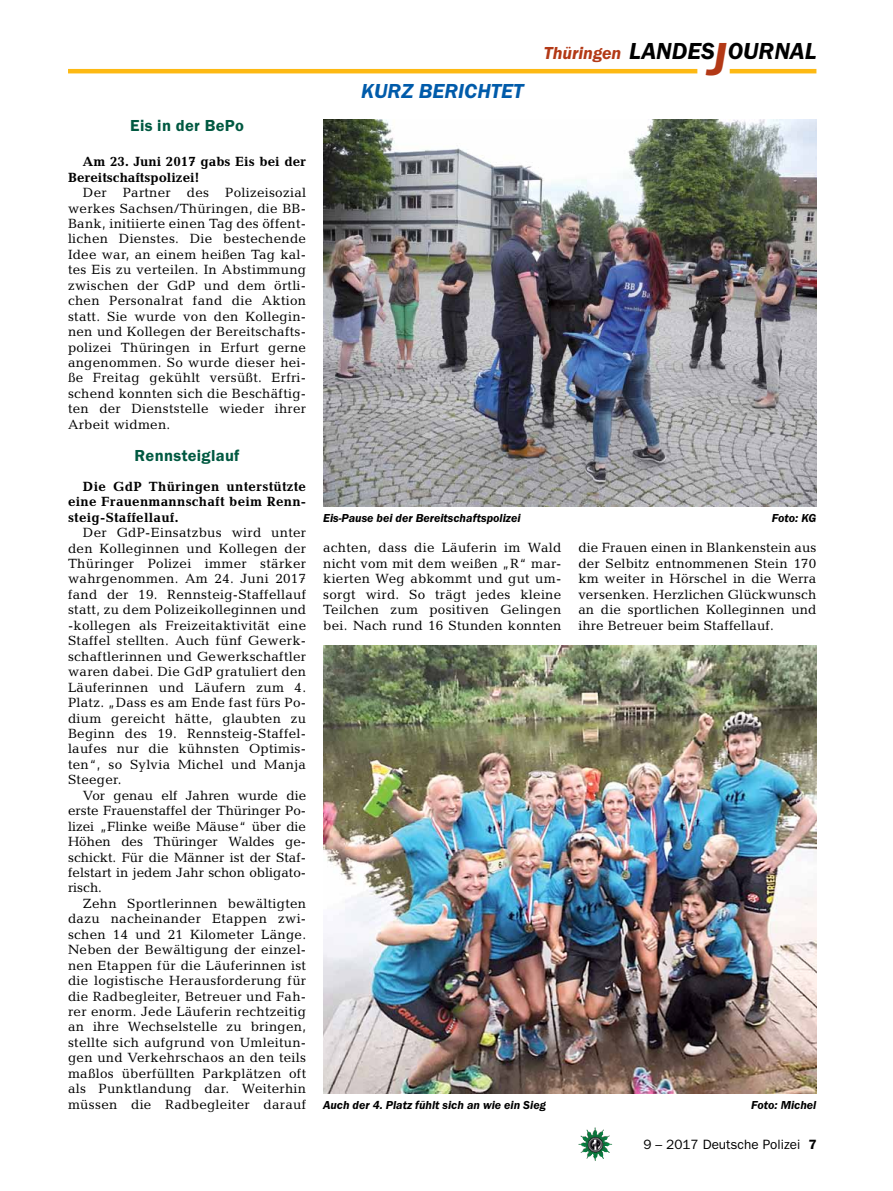
<style>
.page{position:relative;width:893px;height:1191px;background:#fff}
.page>*{position:absolute;margin:0;border:0;box-sizing:border-box;transform-origin:0 0}
.t1{font:italic 600 24px "Franklin Gothic Itc T";color:#000}
.t2{font:italic 600 21px "Franklin Gothic Itc T";color:#005baa}
.t3{font:italic 600 18px "Franklin Gothic Itc T";color:#b33916}
.t4{font:600 16.5px "Franklin Gothic Itc T";letter-spacing:.02em;color:#005941}
.t5{font:13.5px/15.5px "Candida";letter-spacing:.02em;color:#000;text-align:justify}
.t6{font:700 13.5px/15.5px "Candida";letter-spacing:.02em;color:#000;text-align:justify}
.t7{font:700 13.5px/15.5px "Candida";color:#000}
.t8{font:13.5px "Franklin Gothic";color:#000}
.t9{font:italic 600 12px "Franklin Gothic Itc T";color:#000}
.s1{font-size:48px;color:#b33916}
.s2{font-weight:600}
</style>
<div class="page">
<img style="left:578px;top:1127px;width:17px;height:25px">
<hr style="left:730px;top:69px;width:86px;height:4px;background:#fdb913">
<hr style="left:68px;top:69px;width:629px;height:4px;background:#fdb913">
<img style="left:323px;top:120px;width:493px;height:386px">
<img style="left:323px;top:645px;width:493px;height:448px">
<p class="t4" style="left:130px;top:116px;width:115px">Eis in der BePo</p>
<p class="t7" style="left:68px;top:154px;width:240px;text-indent:15px">Am 23. Juni 2017 gabs Eis bei der<br>Bereitschaftspolizei!</p>
<p class="t5" style="left:68px;top:185px;width:240px;text-indent:15px">Der Partner des Polizeisozial werkes Sachsen/Thüringen, die BB-Bank, initiierte einen Tag des öffent&shy;lichen Dienstes. Die bestechende Idee war, an einem heißen Tag kal&shy;tes Eis zu verteilen. In Abstimmung zwischen der GdP und dem örtli&shy;chen Personalrat fand die Aktion statt. Sie wurde von den Kollegin&shy;nen und Kollegen der Bereitschafts&shy;polizei Thüringen in Erfurt gerne angenommen. So wurde dieser hei&shy;ße Freitag gekühlt versüßt. Erfri&shy;schend konnten sich die Beschäftig&shy;ten der Dienststelle wieder ihrer Arbeit widmen.</p>
<p class="t4" style="left:135px;top:445px;width:106px">Rennsteiglauf</p>
<p class="t6" style="left:68px;top:478px;width:240px;text-indent:15px">Die GdP Thüringen unterstützte eine Frauenmannschaft beim Renn&shy;steig-Staffellauf.</p>
<p class="t5" style="left:68px;top:525px;width:240px;text-indent:15px">Der GdP-Einsatzbus wird unter den Kolleginnen und Kollegen der Thüringer Polizei immer stärker wahrgenommen. Am 24. Juni 2017 fand der 19. Rennsteig-Staffellauf statt, zu dem Polizeikolleginnen und -kollegen als Freizeitaktivität eine Staffel stellten. Auch fünf Gewerk&shy;schaftlerinnen und Gewerkschaftler waren dabei. Die GdP gratuliert den Läuferinnen und Läufern zum 4.<br>Platz. „Dass es am Ende fast fürs Po&shy;dium gereicht hätte, glaubten zu Beginn des 19. Rennsteig-Staffel&shy;laufes nur die kühnsten Optimis&shy;ten“, so Sylvia Michel und Manja Steeger.</p>
<p class="t5" style="left:68px;top:787px;width:240px;text-indent:15px">Vor genau elf Jahren wurde die erste Frauenstaffel der Thüringer Po&shy;lizei „Flinke weiße Mäuse“ über die Höhen des Thüringer Waldes ge&shy;schickt. Für die Männer ist der Staf&shy;felstart in jedem Jahr schon obligato&shy;risch.</p>
<p class="t5" style="left:68px;top:895px;width:240px;text-indent:15px">Zehn Sportlerinnen bewältigten dazu nacheinander Etappen zwi&shy;schen 14 und 21 Kilometer Länge.<br>Neben der Bewältigung der einzel&shy;nen Etappen für die Läuferinnen ist die logistische Herausforderung für die Radbegleiter, Betreuer und Fah&shy;rer enorm. Jede Läuferin rechtzeitig an ihre Wechselstelle zu bringen, stellte sich aufgrund von Umleitun&shy;gen und Verkehrschaos an den teils maßlos überfüllten Parkplätzen oft als Punktlandung dar. Weiterhin müssen die Radbegleiter darauf</p>
<h2 class="t2" style="left:361px;top:79px;width:28px">Kurz</h2>
<h2 class="t2" style="left:419px;top:79px;width:13px">beri</h2>
<h2 class="t2" style="left:464px;top:79px;width:26px">chtet</h2>
<h3 class="t3" style="left:544px;top:42px;width:79px">Thüringen</h3>
<h1 class="t1" style="left:629px;top:37px;width:189px">LANDES<span class="s1">J</span>OURNAL</h1>
<p class="t9" style="left:323px;top:510px;width:199px">Eis-Pause bei der Bereitschaftspolizei</p>
<p class="t9" style="left:772px;top:510px;width:46px">Foto: KG</p>
<p class="t5" style="left:323px;top:540px;width:240px">achten, dass die Läuferin im Wald nicht vom mit dem weißen „R“ mar&shy;kierten Weg abkommt und gut um&shy;sorgt wird. So trägt jedes kleine Teilchen zum positiven Gelingen bei. Nach rund 16 Stunden konnten</p>
<p class="t5" style="left:578px;top:540px;width:240px">die Frauen einen in Blankenstein aus der Selbitz entnommenen Stein 170 km weiter in Hörschel in die Werra versenken. Herzlichen Glückwunsch an die sportlichen Kolleginnen und ihre Betreuer beim Staffellauf.</p>
<p class="t9" style="left:323px;top:1098px;width:224px">Auch der 4. Platz fühlt sich an wie ein Sieg</p>
<p class="t9" style="left:751px;top:1098px;width:67px">Foto: Michel</p>
<p class="t8" style="left:643px;top:1136px;width:175px">9 – 2017 Deutsche Polizei <span class="s2">7</span></p>
</div>
